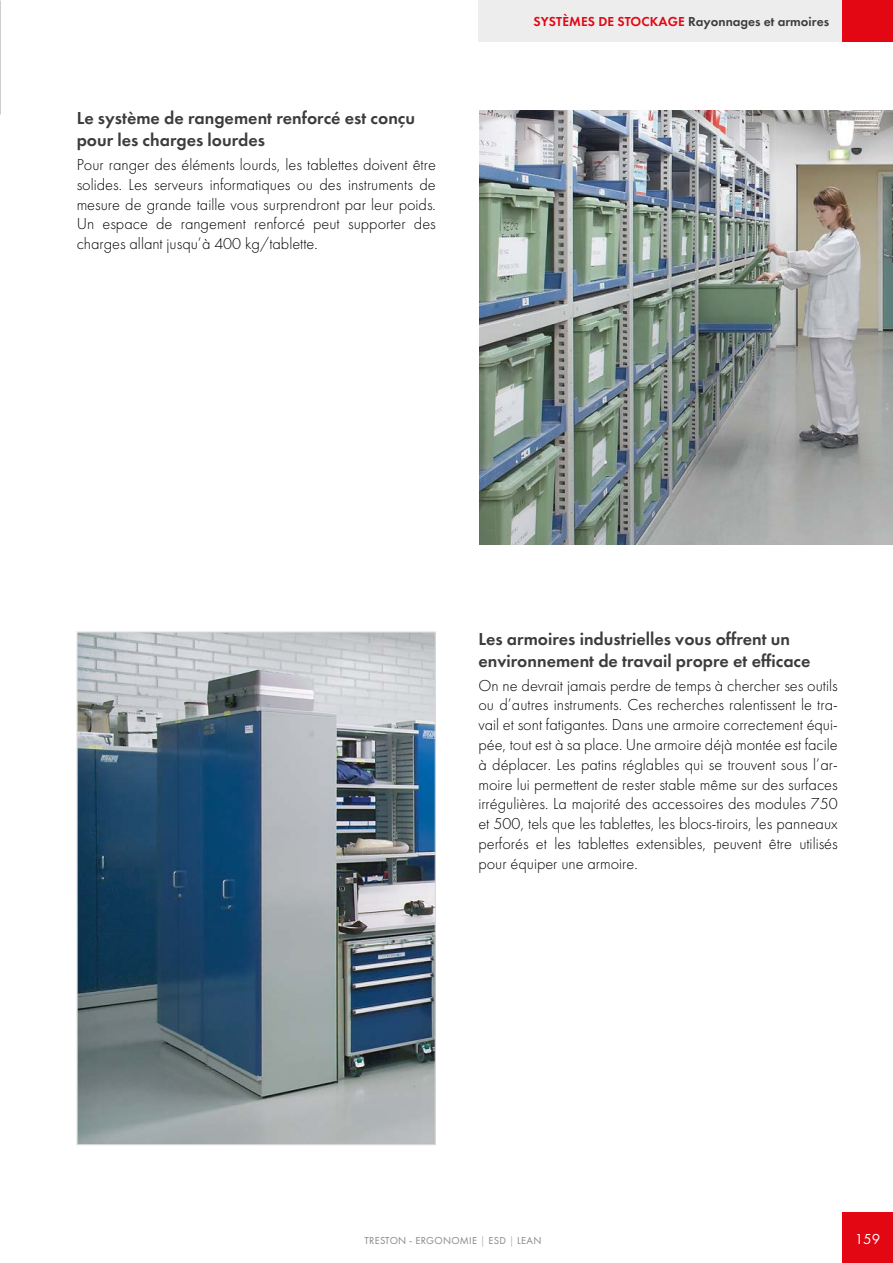
<style>
.page{position:relative;width:893px;height:1263px;background:#fff}
.page>*{position:absolute;margin:0;border:0;box-sizing:border-box;transform-origin:0 0}
.t1{font:18px/21.6px "Futura Demi";color:#3c3c3b}
.t2{font:300 16.5px/19.8px "Futura";color:#000;text-align:justify}
.t3{font:15px "Futura";color:#fff}
.t4{font:13.5px "Futura Demi";color:#3c3c3b}
.t5{font:10.5px "Futura";letter-spacing:.025em;color:#878787}
.s1{color:#e30613}
.s2{font-weight:300}
</style>
<div class="page">
<img style="left:479px;top:111px;width:414px;height:434px">
<img style="left:79px;top:633px;width:355px;height:510px">
<div style="left:842px;top:1212px;width:51px;height:51px;background:#e30613"></div>
<div style="left:478px;top:0;width:415px;height:42px;background:#ededed"></div>
<div style="left:842px;top:0;width:51px;height:42px;background:#e30613"></div>
<p class="t1" style="left:77px;top:108px;width:340px">Le système de rangement renforcé est conçu pour les charges lourdes</p>
<p class="t2" style="left:77px;top:155px;width:361px">Pour ranger des éléments lourds, les tablettes doivent être solides. Les serveurs informatiques ou des instruments de mesure de grande taille vous surprendront par leur poids.<br>Un espace de rangement renforcé peut supporter des charges allant jusqu’à 400 kg/tablette.</p>
<p class="t4" style="left:533px;top:13px;width:297px"><span class="s1">SYSTÈMES DE STOCKAGE</span> Rayonnages et armoires</p>
<p class="t1" style="left:478px;top:628px;width:334px">Les armoires industrielles vous offrent un environnement de travail propre et efficace</p>
<p class="t2" style="left:478px;top:675px;width:361px">On ne devrait jamais perdre de temps à chercher ses outils ou d’autres instruments. Ces recherches ralentissent le tra&shy;vail et sont fatigantes. Dans une armoire correctement équi&shy;pée, tout est à sa place. Une armoire déjà montée est facile à déplacer. Les patins réglables qui se trouvent sous l’ar&shy;moire lui permettent de rester stable même sur des surfaces irrégulières. La majorité des accessoires des modules 750 et 500, tels que les tablettes, les blocs-tiroirs, les panneaux perforés et les tablettes extensibles, peuvent être utilisés pour équiper une armoire.</p>
<p class="t5" style="left:364px;top:1234px;width:178px">TRESTON - ERGONOMIE <span class="s2">|</span> ESD <span class="s2">|</span> LEAN</p>
<p class="t3" style="left:855px;top:1230px;width:27px">159</p>
</div>
